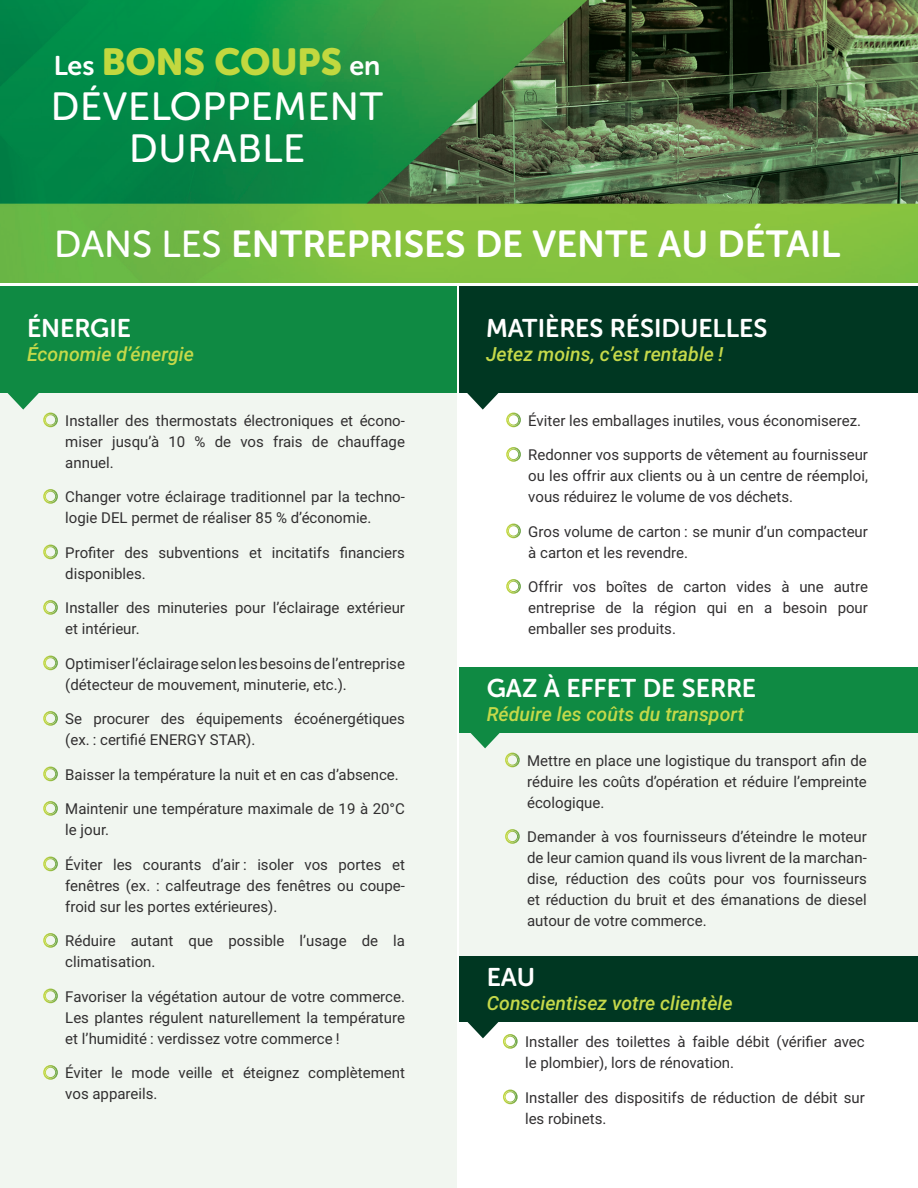
<style>
.page{position:relative;width:918px;height:1188px;background:#fff}
.page>*{position:absolute;margin:0;border:0;box-sizing:border-box;transform-origin:0 0}
.t1{font:39.3px/42.5px "Museo Sans Rounded 500";letter-spacing:.02em;color:#fff;text-align:center}
.t2{font:37.5px "Museo Sans Rounded 700";color:#fff}
.t3{font:37.5px "Museo Sans Rounded 900";color:#c2d83f}
.t4{font:25.5px "Museo Sans Rounded 700";color:#fff}
.t5{font:italic 500 19.5px "Roboto";color:#c5d94a}
.t6{font:15px/21px "Roboto";color:#312f30}
.s1{font-family:"Museo Sans Rounded 700";font-size:27px;color:#fff}
.s2{font-family:"Museo Sans Rounded 500"}
</style>
<div class="page">
<div style="left:0;top:306px;width:457px;height:882px;background:#f1f6f0"></div>
<div style="left:460px;top:700px;width:458px;height:264px;background:#f1f6f0"></div>
<img style="left:0;top:0;width:918px;height:283px">
<div style="left:43px;top:413px;width:15px;height:14px;border:2px solid #fff;border-radius:50%"></div>
<div style="left:45px;top:415px;width:11px;height:10px;border:1px solid #fff;border-radius:50%"></div>
<div style="left:43px;top:489px;width:15px;height:15px;border:2px solid #fff;border-radius:50%"></div>
<div style="left:45px;top:491px;width:11px;height:11px;border:1px solid #fff;border-radius:50%"></div>
<div style="left:43px;top:545px;width:15px;height:14px;border:2px solid #fff;border-radius:50%"></div>
<div style="left:45px;top:547px;width:11px;height:10px;border:1px solid #fff;border-radius:50%"></div>
<div style="left:43px;top:600px;width:15px;height:15px;border:2px solid #fff;border-radius:50%"></div>
<div style="left:45px;top:602px;width:11px;height:11px;border:1px solid #fff;border-radius:50%"></div>
<div style="left:43px;top:656px;width:15px;height:14px;border:2px solid #fff;border-radius:50%"></div>
<div style="left:45px;top:658px;width:11px;height:10px;border:1px solid #fff;border-radius:50%"></div>
<div style="left:43px;top:711px;width:15px;height:15px;border:2px solid #fff;border-radius:50%"></div>
<div style="left:45px;top:713px;width:11px;height:11px;border:1px solid #fff;border-radius:50%"></div>
<div style="left:43px;top:767px;width:15px;height:14px;border:2px solid #fff;border-radius:50%"></div>
<div style="left:45px;top:769px;width:11px;height:10px;border:1px solid #fff;border-radius:50%"></div>
<div style="left:43px;top:801px;width:15px;height:15px;border:2px solid #fff;border-radius:50%"></div>
<div style="left:45px;top:803px;width:11px;height:11px;border:1px solid #fff;border-radius:50%"></div>
<div style="left:43px;top:857px;width:15px;height:14px;border:2px solid #fff;border-radius:50%"></div>
<div style="left:45px;top:859px;width:11px;height:10px;border:1px solid #fff;border-radius:50%"></div>
<div style="left:43px;top:933px;width:15px;height:15px;border:2px solid #fff;border-radius:50%"></div>
<div style="left:45px;top:935px;width:11px;height:11px;border:1px solid #fff;border-radius:50%"></div>
<div style="left:43px;top:989px;width:15px;height:14px;border:2px solid #fff;border-radius:50%"></div>
<div style="left:45px;top:991px;width:11px;height:10px;border:1px solid #fff;border-radius:50%"></div>
<div style="left:43px;top:1065px;width:15px;height:15px;border:2px solid #fff;border-radius:50%"></div>
<div style="left:45px;top:1067px;width:11px;height:11px;border:1px solid #fff;border-radius:50%"></div>
<div style="left:506px;top:413px;width:15px;height:14px;border:2px solid #fff;border-radius:50%"></div>
<div style="left:508px;top:415px;width:11px;height:10px;border:1px solid #fff;border-radius:50%"></div>
<div style="left:506px;top:447px;width:15px;height:15px;border:2px solid #fff;border-radius:50%"></div>
<div style="left:508px;top:449px;width:11px;height:11px;border:1px solid #fff;border-radius:50%"></div>
<div style="left:506px;top:524px;width:15px;height:14px;border:2px solid #fff;border-radius:50%"></div>
<div style="left:508px;top:526px;width:11px;height:10px;border:1px solid #fff;border-radius:50%"></div>
<div style="left:506px;top:579px;width:15px;height:15px;border:2px solid #fff;border-radius:50%"></div>
<div style="left:508px;top:581px;width:11px;height:11px;border:1px solid #fff;border-radius:50%"></div>
<div style="left:0;top:286px;width:457px;height:107px;background:#0f8a43"></div>
<div style="left:459px;top:286px;width:459px;height:107px;background:#003722"></div>
<svg style="left:7px;top:393px;width:32px;height:17px"></svg>
<div style="left:503px;top:1034px;width:15px;height:15px;border:2px solid #fff;border-radius:50%"></div>
<div style="left:505px;top:1036px;width:11px;height:11px;border:1px solid #fff;border-radius:50%"></div>
<div style="left:503px;top:1090px;width:15px;height:14px;border:2px solid #fff;border-radius:50%"></div>
<div style="left:505px;top:1092px;width:11px;height:10px;border:1px solid #fff;border-radius:50%"></div>
<div style="left:460px;top:956px;width:458px;height:66px;background:#003722"></div>
<svg style="left:467px;top:1022px;width:32px;height:16px"></svg>
<svg style="left:467px;top:393px;width:32px;height:17px"></svg>
<div style="left:505px;top:753px;width:15px;height:14px;border:2px solid #fff;border-radius:50%"></div>
<div style="left:507px;top:755px;width:11px;height:10px;border:1px solid #fff;border-radius:50%"></div>
<div style="left:505px;top:829px;width:15px;height:15px;border:2px solid #fff;border-radius:50%"></div>
<div style="left:507px;top:831px;width:11px;height:11px;border:1px solid #fff;border-radius:50%"></div>
<div style="left:460px;top:667px;width:458px;height:66px;background:#0f8a43"></div>
<svg style="left:470px;top:733px;width:30px;height:15px"></svg>
<p class="t3" style="left:54px;top:40px;width:328px"><span class="s1">Les</span> BONS COUPS <span class="s1">en</span></p>
<p class="t1" style="left:51px;top:85px;width:334px">DÉVELOPPEMENT<br>DURABLE</p>
<p class="t2" style="left:54px;top:223px;width:788px"><span class="s2">DANS LES</span> ENTREPRISES DE VENTE AU DÉTAIL</p>
<p class="t4" style="left:27px;top:314px;width:106px">ÉNERGIE</p>
<p class="t5" style="left:27px;top:340px;width:169px">Économie d’énergie</p>
<p class="t6" style="left:65px;top:409px;width:341px;text-align:justify">Installer des thermostats électroniques et écono&shy;miser jusqu’à 10 % de vos frais de chauffage annuel.</p>
<p class="t6" style="left:65px;top:486px;width:341px">Changer votre éclairage traditionnel par la techno&shy;logie DEL permet de réaliser 85 % d’économie.</p>
<p class="t6" style="left:65px;top:541px;width:341px">Profiter des subventions et incitatifs financiers disponibles.</p>
<p class="t6" style="left:65px;top:597px;width:341px">Installer des minuteries pour l’éclairage extérieur et intérieur.</p>
<p class="t6" style="left:65px;top:652px;width:341px">Optimiser l’éclairage selon les besoins de l’entreprise (détecteur de mouvement, minuterie, etc.).</p>
<p class="t6" style="left:65px;top:708px;width:341px">Se procurer des équipements écoénergétiques (ex. : certifié ENERGY STAR).</p>
<p class="t6" style="left:65px;top:763px;width:335px">Baisser la température la nuit et en cas d’absence.</p>
<p class="t6" style="left:65px;top:798px;width:341px">Maintenir une température maximale de 19 à 20°C le jour.</p>
<p class="t6" style="left:65px;top:853px;width:341px;text-align:justify">Éviter les courants d’air : isoler vos portes et fenêtres (ex. : calfeutrage des fenêtres ou coupe&shy;froid sur les portes extérieures).</p>
<p class="t6" style="left:65px;top:930px;width:341px">Réduire autant que possible l’usage de la climatisation.</p>
<p class="t6" style="left:65px;top:985px;width:341px;text-align:justify">Favoriser la végétation autour de votre commerce.<br>Les plantes régulent naturellement la température et l’humidité : verdissez votre commerce !</p>
<p class="t6" style="left:65px;top:1062px;width:341px">Éviter le mode veille et éteignez complètement vos appareils.</p>
<p class="t4" style="left:486px;top:314px;width:283px">MATIÈRES RÉSIDUELLES</p>
<p class="t5" style="left:486px;top:340px;width:239px">Jetez moins, c’est rentable !</p>
<p class="t6" style="left:528px;top:409px;width:334px">Éviter les emballages inutiles, vous économiserez.</p>
<p class="t6" style="left:528px;top:444px;width:341px;text-align:justify">Redonner vos supports de vêtement au fournisseur ou les offrir aux clients ou à un centre de réemploi, vous réduirez le volume de vos déchets.</p>
<p class="t6" style="left:528px;top:520px;width:341px">Gros volume de carton : se munir d’un compacteur à carton et les revendre.</p>
<p class="t6" style="left:528px;top:576px;width:341px;text-align:justify">Offrir vos boîtes de carton vides à une autre entreprise de la région qui en a besoin pour emballer ses produits.</p>
<p class="t4" style="left:487px;top:674px;width:271px">GAZ À EFFET DE SERRE</p>
<p class="t5" style="left:487px;top:701px;width:259px">Réduire les coûts du transport</p>
<p class="t6" style="left:527px;top:749px;width:341px;text-align:justify">Mettre en place une logistique du transport afin de réduire les coûts d’opération et réduire l’empreinte écologique.</p>
<p class="t6" style="left:527px;top:826px;width:341px;text-align:justify">Demander à vos fournisseurs d’éteindre le moteur de leur camion quand ils vous livrent de la marchan&shy;dise, réduction des coûts pour vos fournisseurs et réduction du bruit et des émanations de diesel autour de votre commerce.</p>
<p class="t4" style="left:487px;top:963px;width:50px">EAU</p>
<p class="t5" style="left:487px;top:989px;width:248px">Conscientisez votre clientèle</p>
<p class="t6" style="left:525px;top:1031px;width:341px">Installer des toilettes à faible débit (vérifier avec le plombier), lors de rénovation.</p>
<p class="t6" style="left:525px;top:1086px;width:341px">Installer des dispositifs de réduction de débit sur les robinets.</p>
</div>
